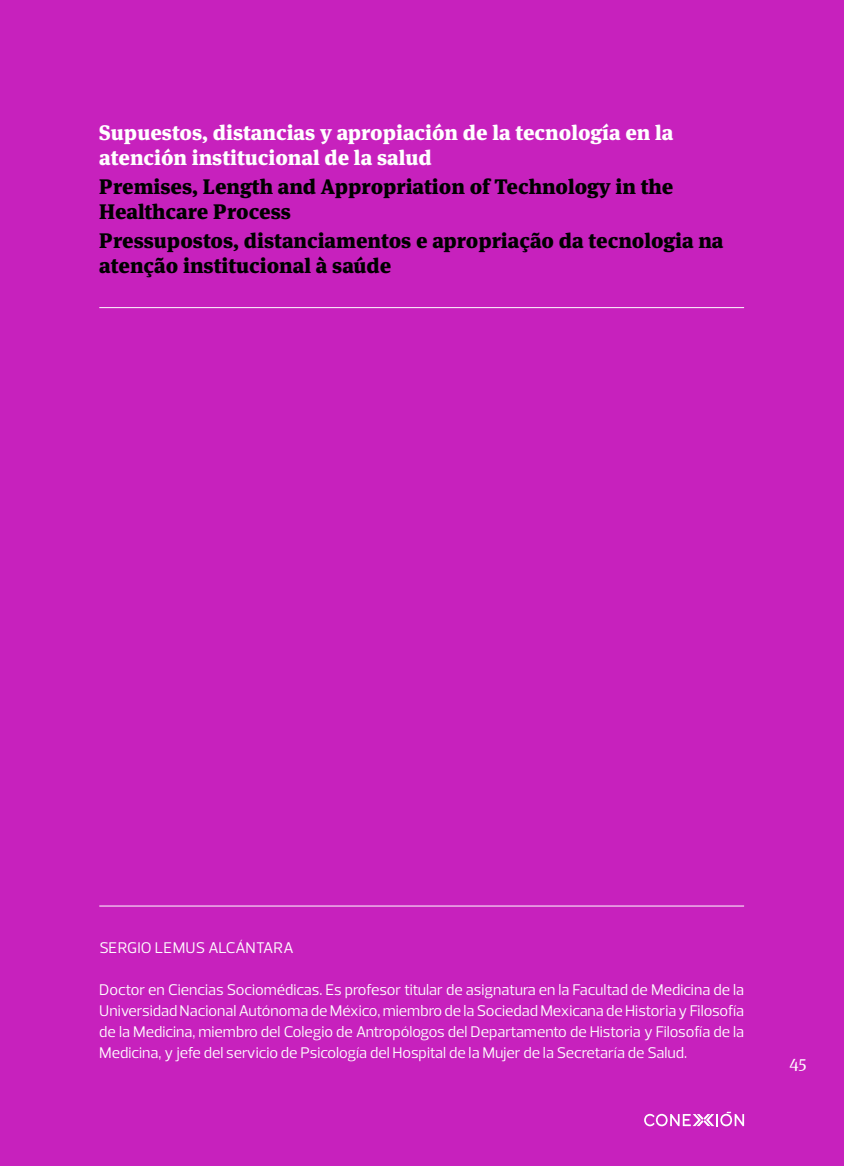
<style>
.page{position:relative;width:844px;height:1166px;background:#fff}
.page>*{position:absolute;margin:0;border:0;box-sizing:border-box;transform-origin:0 0}
.t1{font:900 21px/24.5px "Meta Serif OT";color:#000}
.t2{font:900 21px/24.5px "Meta Serif OT";color:#fff}
.t3{font:17.5px "Meta Serif OT";color:#fff}
.t4{font:15.75px/21px "Prelo";color:#fff;text-align:justify}
</style>
<div class="page">
<div style="left:0;top:0;width:843px;height:1166px;background:#c721bd"></div>
<hr style="left:99px;top:905px;width:644px;height:1px;background:#fff">
<svg style="left:644px;top:1112px;width:99px;height:14px"></svg>
<hr style="left:99px;top:307px;width:644px;height:1px;background:#fff">
<h1 class="t2" style="left:99px;top:120px;width:575px">Supuestos, distancias y apropiación de la tecnología en la atención institucional de la salud</h1>
<h1 class="t1" style="left:99px;top:174px;width:575px">Premises, Length and Appropriation of Technology in the<br>Healthcare Process</h1>
<h1 class="t1" style="left:99px;top:228px;width:625px">Pressupostos, distanciamentos e apropriação da tecnologia na atenção institucional à saúde</h1>
<p class="t4" style="left:99px;top:938px;width:196px">SERGIO LEMUS ALCÁNTARA</p>
<p class="t4" style="left:99px;top:980px;width:646px">Doctor en Ciencias Sociomédicas. Es profesor titular de asignatura en la Facultad de Medicina de la Universidad Nacional Autónoma de México, miembro de la Sociedad Mexicana de Historia y Filosofía de la Medicina, miembro del Colegio de Antropólogos del Departamento de Historia y Filosofía de la Medicina, y jefe del servicio de Psicología del Hospital de la Mujer de la Secretaría de Salud.</p>
<p class="t3" style="left:789px;top:1050px;width:19px">45</p>
</div>
